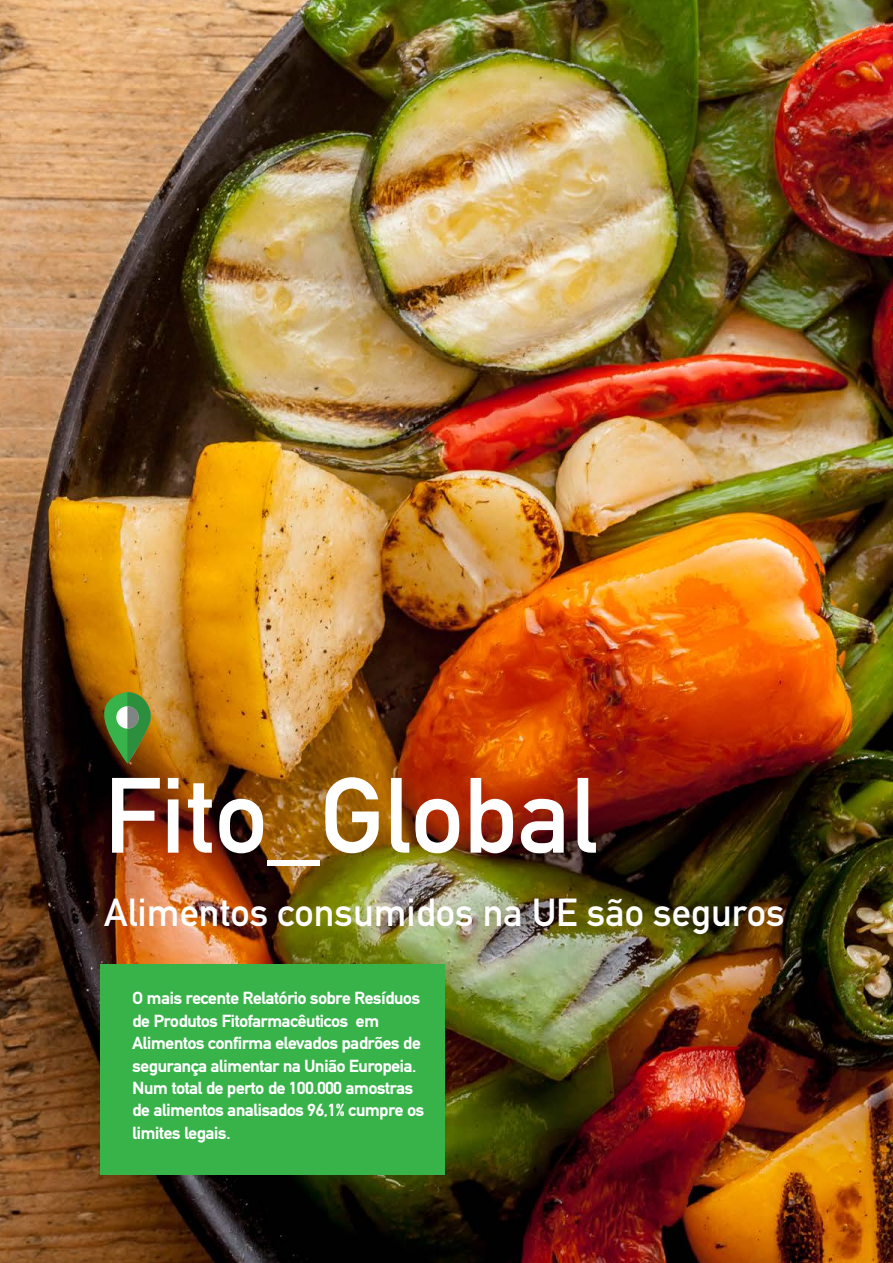
<style>
.page{position:relative;width:893px;height:1263px;background:#fff}
.page>*{position:absolute;margin:0;border:0;box-sizing:border-box;transform-origin:0 0}
.t1{font:500 105px "DIN";color:#fff}
.t2{font:500 38.55px "DIN";color:#fff}
.t3{font:700 17.25px/22.4px "DIN";letter-spacing:-.01em;color:#fff}
</style>
<div class="page">
<img style="left:0;top:0;width:893px;height:1263px">
<svg style="left:83px;top:690px;width:73px;height:74px;background:#566329"></svg>
<div style="left:100px;top:964px;width:344px;height:211px;background:#38b34a"></div>
<h1 class="t1" style="left:104px;top:754px;width:495px">Fito_Global</h1>
<h2 class="t2" style="left:104px;top:890px;width:682px">Alimentos consumidos na UE são seguros</h2>
<p class="t3" style="left:133px;top:987px;width:293px">O mais recente Relatório sobre Resíduos de Produtos Fitofarmacêuticos em Alimentos confirma elevados padrões de segurança alimentar na União Europeia.<br>Num total de perto de 100.000 amostras de alimentos analisados 96,1% cumpre os limites legais.</p>
</div>
